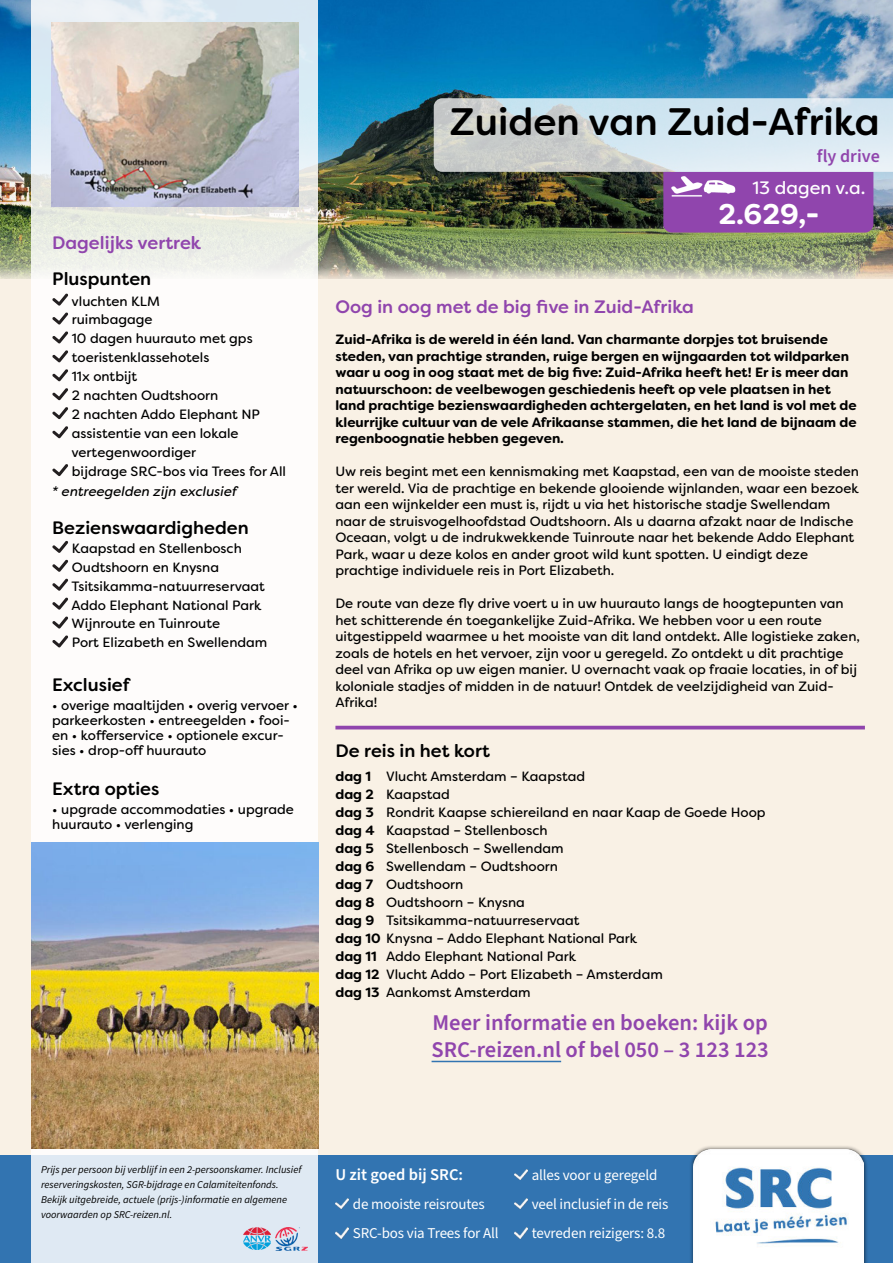
<style>
.page{position:relative;width:893px;height:1263px;background:#fff}
.page>*{position:absolute;margin:0;border:0;box-sizing:border-box;transform-origin:0 0}
.t1{font:500 38.25px "Filson Soft";color:#000}
.t2{font:700 28.5px "Filson Soft";color:#fff}
.t3{font:600 22.5px/27px "Source Sans Pro";color:#9045ad}
.t4{font:500 18px "Filson Soft";color:#000}
.t5{font:500 18px "Filson Soft";color:#9045ad}
.t6{font:18px "Filson Soft";color:#fff}
.t7{font:600 18px "Source Sans Pro";color:#9045ad}
.t8{font:600 16.5px "Source Sans Pro";color:#fff}
.t9{font:15px "Source Sans Pro";letter-spacing:-.01em;color:#fff}
.t10{font:13.5px/18.9px "Filson Soft";color:#000}
.t11{font:700 13.5px/18px "Filson Soft";color:#000}
.t12{font:italic 13.5px "Filson Soft";color:#000}
.t13{font:italic 10.5px "Source Sans Variable";color:#000}
.s1{font-weight:700}
</style>
<div class="page">
<div style="left:0;top:242px;width:893px;height:913px;background:#f9f1e5"></div>
<img style="left:0;top:0;width:893px;height:279px">
<div style="left:0;top:1155px;width:893px;height:108px;background:#3274b1"></div>
<div style="left:689px;top:1145px;width:179px;height:118px;background:#000;opacity:.7"></div>
<img style="left:693px;top:1149px;width:171px;height:114px">
<svg style="left:32px;top:0;width:286px;height:1263px;background:#f6f7f7"></svg>
<img style="left:243px;top:1228px;width:27px;height:22px">
<img style="left:275px;top:1228px;width:32px;height:22px">
<svg style="left:515px;top:1228px;width:12px;height:10px"></svg>
<svg style="left:515px;top:1199px;width:12px;height:10px"></svg>
<svg style="left:515px;top:1169px;width:12px;height:10px"></svg>
<svg style="left:335px;top:1228px;width:13px;height:10px"></svg>
<svg style="left:335px;top:1199px;width:13px;height:10px"></svg>
<hr style="left:432px;top:1061px;width:129px;height:1px;background:#3274b1">
<hr style="left:335px;top:726px;width:530px;height:3px;background:#9045ad">
<img style="left:32px;top:842px;width:286px;height:306px">
<svg style="left:52px;top:635px;width:16px;height:12px"></svg>
<svg style="left:52px;top:617px;width:16px;height:11px"></svg>
<svg style="left:52px;top:597px;width:16px;height:13px"></svg>
<svg style="left:52px;top:579px;width:16px;height:11px"></svg>
<svg style="left:52px;top:560px;width:16px;height:12px"></svg>
<svg style="left:52px;top:541px;width:16px;height:12px"></svg>
<svg style="left:52px;top:464px;width:16px;height:12px"></svg>
<svg style="left:52px;top:426px;width:16px;height:12px"></svg>
<svg style="left:52px;top:407px;width:16px;height:12px"></svg>
<svg style="left:52px;top:388px;width:16px;height:12px"></svg>
<svg style="left:52px;top:369px;width:16px;height:12px"></svg>
<svg style="left:52px;top:350px;width:16px;height:12px"></svg>
<svg style="left:52px;top:331px;width:16px;height:12px"></svg>
<svg style="left:52px;top:312px;width:16px;height:12px"></svg>
<svg style="left:52px;top:294px;width:16px;height:11px"></svg>
<img style="left:51px;top:22px;width:247px;height:185px">
<svg style="left:434px;top:98px;width:459px;height:135px;background:#a09bac"></svg>
<h3 class="t5" style="left:52px;top:231px;width:151px">Dagelijks vertrek</h3>
<h3 class="t4" style="left:52px;top:267px;width:100px">Pluspunten</h3>
<p class="t10" style="left:71px;top:291px;width:216px">vluchten KLM<br>ruimbagage<br>10 dagen huurauto met gps toeristenklassehotels<br>11x ontbijt<br>2 nachten Oudtshoorn<br>2 nachten Addo Elephant NP assistentie van een lokale vertegenwoordiger<br>bijdrage SRC-bos via Trees for All</p>
<p class="t12" style="left:52px;top:483px;width:186px">* entreegelden zijn exclusief</p>
<h3 class="t4" style="left:52px;top:516px;width:198px">Bezienswaardigheden</h3>
<p class="t10" style="left:71px;top:539px;width:198px">Kaapstad en Stellenbosch<br>Oudtshoorn en Knysna<br>Tsitsikamma-natuurreservaat<br>Addo Elephant National Park<br>Wijnroute en Tuinroute<br>Port Elizabeth en Swellendam</p>
<h3 class="t4" style="left:52px;top:673px;width:79px">Exclusief</h3>
<p class="t10" style="left:52px;top:697px;width:247px;line-height:15px">• overige maaltijden • overig vervoer • parkeerkosten • entreegelden • fooi&shy;en • kofferservice • optionele excur&shy;sies • drop-off huurauto</p>
<h3 class="t4" style="left:52px;top:777px;width:109px">Extra opties</h3>
<p class="t10" style="left:52px;top:802px;width:243px;line-height:15px">• upgrade accommodaties • upgrade huurauto • verlenging</p>
<h1 class="t1" style="left:450px;top:97px;width:431px">Zuiden van Zuid-Afrika</h1>
<h3 class="t7" style="left:817px;top:144px;width:64px">fly drive</h3>
<h3 class="t6" style="left:752px;top:176px;width:114px">13 dagen v.a.</h3>
<h2 class="t2" style="left:718px;top:196px;width:102px">2.629,-</h2>
<h3 class="t5" style="left:335px;top:295px;width:360px">Oog in oog met de big five in Zuid-Afrika</h3>
<p class="t11" style="left:335px;top:331px;width:523px;line-height:16.5px">Zuid-Afrika is de wereld in één land. Van charmante dorpjes tot bruisende steden, van prachtige stranden, ruige bergen en wijngaarden tot wildparken waar u oog in oog staat met de big five: Zuid-Afrika heeft het! Er is meer dan natuurschoon: de veelbewogen geschiedenis heeft op vele plaatsen in het land prachtige bezienswaardigheden achtergelaten, en het land is vol met de kleurrijke cultuur van de vele Afrikaanse stammen, die het land de bijnaam de regenboognatie hebben gegeven.</p>
<p class="t10" style="left:335px;top:463px;width:525px;line-height:16.5px">Uw reis begint met een kennismaking met Kaapstad, een van de mooiste steden ter wereld. Via de prachtige en bekende glooiende wijnlanden, waar een bezoek aan een wijnkelder een must is, rijdt u via het historische stadje Swellendam naar de struisvogelhoofdstad Oudtshoorn. Als u daarna afzakt naar de Indische Oceaan, volgt u de indrukwekkende Tuinroute naar het bekende Addo Elephant Park, waar u deze kolos en ander groot wild kunt spotten. U eindigt deze prachtige individuele reis in Port Elizabeth.</p>
<p class="t10" style="left:335px;top:595px;width:526px;line-height:16.5px">De route van deze fly drive voert u in uw huurauto langs de hoogtepunten van het schitterende én toegankelijke Zuid-Afrika. We hebben voor u een route uitgestippeld waarmee u het mooiste van dit land ontdekt. Alle logistieke zaken, zoals de hotels en het vervoer, zijn voor u geregeld. Zo ontdekt u dit prachtige deel van Afrika op uw eigen manier. U overnacht vaak op fraaie locaties, in of bij koloniale stadjes of midden in de natuur! Ontdek de veelzijdigheid van Zuid-Afrika!</p>
<h3 class="t4" style="left:335px;top:739px;width:156px">De reis in het kort</h3>
<p class="t10" style="left:386px;top:766px;width:201px">Vlucht Amsterdam – Kaapstad</p>
<p class="t10" style="left:386px;top:784px;width:65px">Kaapstad</p>
<p class="t10" style="left:386px;top:802px;width:381px">Rondrit Kaapse schiereiland en naar Kaap de Goede Hoop</p>
<p class="t10" style="left:386px;top:820px;width:163px">Kaapstad – Stellenbosch</p>
<p class="t10" style="left:386px;top:838px;width:179px">Stellenbosch – Swellendam</p>
<p class="t10" style="left:386px;top:856px;width:173px">Swellendam – Oudtshoorn</p>
<p class="t10" style="left:386px;top:874px;width:79px">Oudtshoorn</p>
<p class="t10" style="left:386px;top:892px;width:140px">Oudtshoorn – Knysna</p>
<p class="t10" style="left:386px;top:910px;width:195px">Tsitsikamma-natuurreservaat</p>
<p class="t10" style="left:335px;top:928px;width:303px"><span class="s1">dag 10</span> Knysna – Addo Elephant National Park</p>
<p class="t10" style="left:386px;top:946px;width:192px">Addo Elephant National Park</p>
<p class="t10" style="left:386px;top:964px;width:278px">Vlucht Addo – Port Elizabeth – Amsterdam</p>
<p class="t10" style="left:386px;top:982px;width:146px">Aankomst Amsterdam</p>
<p class="t11" style="left:335px;top:767px;width:41px">dag 1 dag 2 dag 3 dag 4 dag 5 dag 6 dag 7 dag 8 dag 9</p>
<p class="t11" style="left:335px;top:947px;width:45px">dag 11 dag 12 dag 13</p>
<h3 class="t3" style="left:432px;top:1010px;width:339px">Meer informatie en boeken: kijk op<br>SRC-reizen.nl of bel 050 – 3 123 123</h3>
<p class="t13" style="left:41px;top:1163px;width:262px">Prijs per persoon bij verblijf in een 2-persoonskamer. Inclusief</p>
<p class="t13" style="left:41px;top:1178px;width:239px">reserveringskosten, SGR-bijdrage en Calamiteitenfonds.</p>
<p class="t13" style="left:41px;top:1193px;width:248px">Bekijk uitgebreide, actuele (prijs-)informatie en algemene</p>
<p class="t13" style="left:41px;top:1208px;width:133px">voorwaarden op SRC-reizen.nl.</p>
<p class="t8" style="left:335px;top:1163px;width:129px">U zit goed bij SRC:</p>
<p class="t9" style="left:532px;top:1164px;width:127px">alles voor u geregeld</p>
<p class="t9" style="left:353px;top:1194px;width:133px">de mooiste reisroutes</p>
<p class="t9" style="left:532px;top:1194px;width:138px">veel inclusief in de reis</p>
<p class="t9" style="left:353px;top:1223px;width:147px">SRC-bos via Trees for All</p>
<p class="t9" style="left:532px;top:1223px;width:135px">tevreden reizigers: 8.8</p>
</div>
